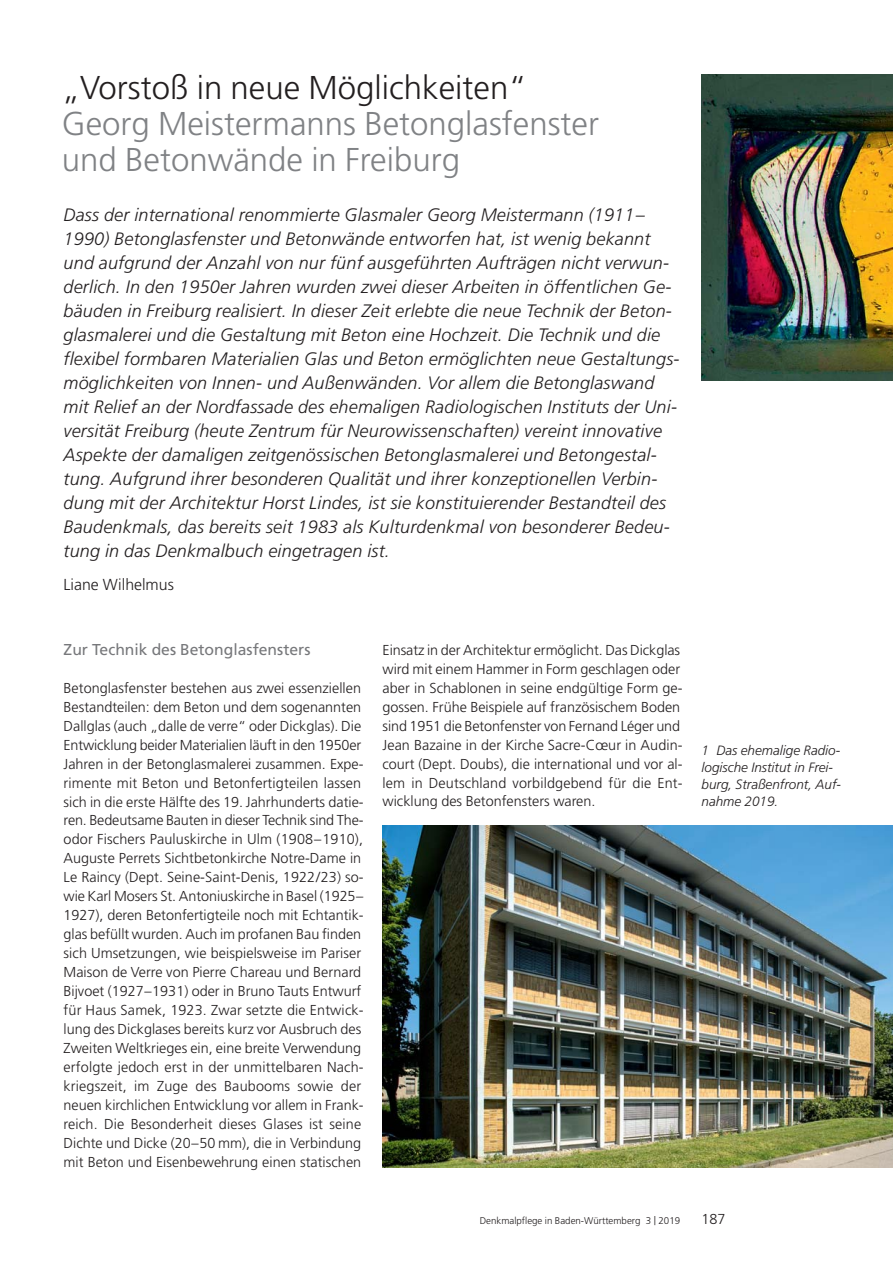
<style>
.page{position:relative;width:893px;height:1263px;background:#fff}
.page>*{position:absolute;margin:0;border:0;box-sizing:border-box;transform-origin:0 0}
.t1{font:300 33px/36px "Frutiger";color:#808285}
.t2{font:italic 300 18px/24px "Frutiger";letter-spacing:.01em;color:#231f20}
.t3{font:300 15.9px "Frutiger";color:#231f20}
.t4{font:15.75px "Frutiger";color:#77787b}
.t5{font:300 14.4px/19px "Frutiger";color:#231f20}
.t6{font:italic 300 13.5px/17.2px "Frutiger";color:#231f20}
.t7{font:300 9.75px "Frutiger";color:#231f20}
.s1{color:#231f20}
.s2{font-size:12px}
</style>
<div class="page">
<img style="left:701px;top:74px;width:191px;height:307px">
<img style="left:382px;top:825px;width:510px;height:342px">
<p class="t1" style="left:62px;top:72px;width:539px"><span class="s1">„Vorstoß in neue Möglichkeiten“<br></span>Georg Meistermanns Betonglasfenster und Betonwände in Freiburg</p>
<p class="t2" style="left:64px;top:204px;width:617px">Dass der international renommierte Glasmaler Georg Meistermann (1911– 1990) Betonglasfenster und Betonwände entworfen hat, ist wenig bekannt und aufgrund der Anzahl von nur fünf ausgeführten Aufträgen nicht verwun&shy;derlich. In den 1950er Jahren wurden zwei dieser Arbeiten in öffentlichen Ge&shy;bäuden in Freiburg realisiert. In dieser Zeit erlebte die neue Technik der Beton&shy;glasmalerei und die Gestaltung mit Beton eine Hochzeit. Die Technik und die flexibel formbaren Materialien Glas und Beton ermöglichten neue Gestaltungs&shy;möglichkeiten von Innen- und Außenwänden. Vor allem die Betonglaswand mit Relief an der Nordfassade des ehemaligen Radiologischen Instituts der Uni&shy;versität Freiburg (heute Zentrum für Neurowissenschaften) vereint innovative Aspekte der damaligen zeitgenössischen Betonglasmalerei und Betongestal&shy;tung. Aufgrund ihrer besonderen Qualität und ihrer konzeptionellen Verbin&shy;dung mit der Architektur Horst Lindes, ist sie konstituierender Bestandteil des Baudenkmals, das bereits seit 1983 als Kulturdenkmal von besonderer Bedeu&shy;tung in das Denkmalbuch eingetragen ist.</p>
<p class="t3" style="left:64px;top:578px;width:112px">Liane Wilhelmus</p>
<p class="t4" style="left:64px;top:643px;width:248px">Zur Technik des Betonglasfensters</p>
<p class="t5" style="left:64px;top:679px;width:302px">Betonglasfenster bestehen aus zwei essenziellen Bestandteilen: dem Beton und dem sogenannten Dallglas (auch „dalle de verre“ oder Dickglas). Die Entwicklung beider Materialien läuft in den 1950er Jahren in der Betonglasmalerei zusammen. Expe&shy;rimente mit Beton und Betonfertigteilen lassen sich in die erste Hälfte des 19. Jahrhunderts datie&shy;ren. Bedeutsame Bauten in dieser Technik sind The&shy;odor Fischers Pauluskirche in Ulm (1908– 1910), Auguste Perrets Sichtbetonkirche Notre-Dame in Le Raincy (Dept. Seine-Saint-Denis, 1922/23) so&shy;wie Karl Mosers St. Antoniuskirche in Basel (1925– 1927), deren Betonfertigteile noch mit Echtantik&shy;glas befüllt wurden. Auch im profanen Bau finden sich Umsetzungen, wie beispielsweise im Pariser Maison de Verre von Pierre Chareau und Bernard Bijvoet (1927– 1931) oder in Bruno Tauts Entwurf für Haus Samek, 1923. Zwar setzte die Entwick&shy;lung des Dickglases bereits kurz vor Ausbruch des Zweiten Weltkrieges ein, eine breite Verwendung erfolgte jedoch erst in der unmittelbaren Nach&shy;kriegszeit, im Zuge des Baubooms sowie der neuen kirchlichen Entwicklung vor allem in Frank&shy;reich. Die Beson der heit dieses Glases ist seine Dichte und Dicke (20–50 mm), die in Verbindung mit Beton und Eisenbewehrung einen statischen</p>
<p class="t5" style="left:382px;top:641px;width:302px">Einsatz in der Architektur ermöglicht. Das Dickglas wird mit einem Hammer in Form geschlagen oder aber in Schablonen in seine endgültige Form ge&shy;gossen. Frühe Beispiele auf französischem Boden sind 1951 die Betonfenster von Fernand Léger und Jean Bazaine in der Kirche Sacre-Cœur in Audin&shy;court (Dept. Doubs), die international und vor al&shy;lem in Deutschland vorbildgebend für die Ent&shy;wicklung des Betonfensters waren.</p>
<p class="t7" style="left:480px;top:1217px;width:202px">Denkmalpflege in Baden-Württemberg 3 <span class="s2">|</span> 2019</p>
<p class="t6" style="left:701px;top:742px;width:141px">1 Das ehemalige Radio&shy;logische Institut in Frei&shy;burg, Straßenfront, Auf&shy;nahme 2019.</p>
<p class="t5" style="left:701px;top:1211px;width:26px">187</p>
</div>
